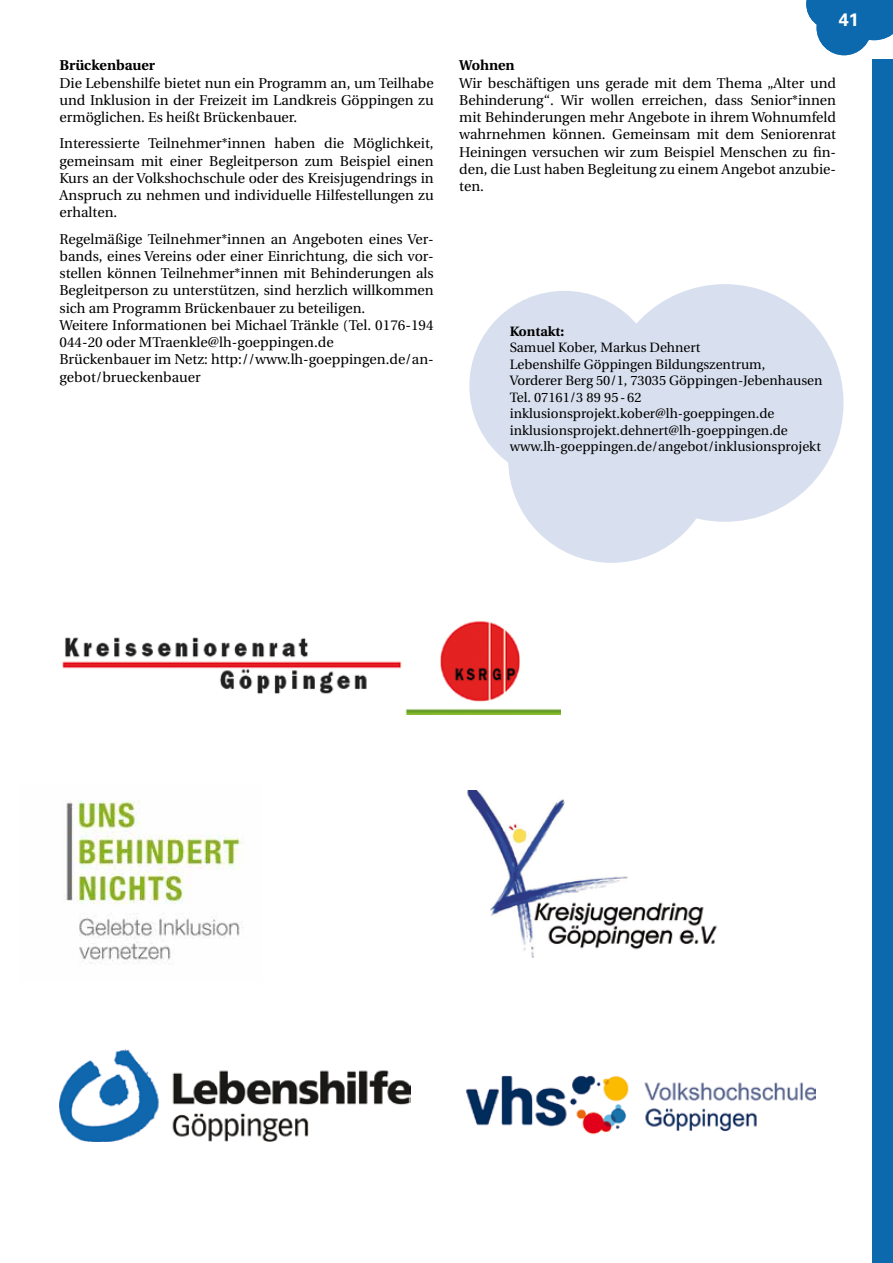
<style>
.page{position:relative;width:893px;height:1263px;background:#fff}
.page>*{position:absolute;margin:0;border:0;box-sizing:border-box;transform-origin:0 0}
.t1{font:700 18px "Univers";color:#fff}
.t2{font:14.25px/17.2px "Utopia";color:#000;text-align:justify}
.t3{font:700 14.25px "Utopia";color:#000}
.t4{font:13.5px/16.5px "Utopia";color:#000}
.t5{font:700 13.5px "Utopia";color:#000}
</style>
<div class="page">
<div style="left:872px;top:60px;width:21px;height:1203px;background:#0c69ae"></div>
<div style="left:817px;top:0;width:54px;height:55px;background:#0c69ae;border-radius:50%"></div>
<svg style="left:806px;top:0;width:87px;height:40px"></svg>
<div style="left:606px;top:284px;width:237px;height:238px;background:#d8dfee;border-radius:50%"></div>
<div style="left:508px;top:356px;width:207px;height:207px;background:#d8dfee;border-radius:50%"></div>
<div style="left:469px;top:291px;width:190px;height:190px;background:#d8dfee;border-radius:50%"></div>
<img style="left:66px;top:800px;width:178px;height:165px">
<img style="left:62px;top:621px;width:499px;height:94px">
<img style="left:60px;top:1049px;width:350px;height:93px">
<img style="left:466px;top:1075px;width:349px;height:60px">
<img style="left:467px;top:791px;width:250px;height:166px">
<p class="t3" style="left:60px;top:57px;width:97px">Brückenbauer</p>
<p class="t2" style="left:60px;top:74px;width:376px">Die Lebenshilfe bietet nun ein Programm an, um Teilhabe und Inklusion in der Freizeit im Landkreis Göppingen zu ermöglichen. Es heißt Brückenbauer.</p>
<p class="t2" style="left:60px;top:135px;width:376px">Interessierte Teilnehmer*innen haben die Möglichkeit, gemeinsam mit einer Begleitperson zum Beispiel einen Kurs an der Volkshochschule oder des Kreisjugendrings in Anspruch zu nehmen und individuelle Hilfestellungen zu erhalten.</p>
<p class="t2" style="left:60px;top:230px;width:376px;text-align:left">Regelmäßige Teilnehmer*innen an Angeboten eines Ver&shy;bands, eines Vereins oder einer Einrichtung, die sich vor&shy;stellen können Teilnehmer*innen mit Behinderungen als Begleitperson zu unterstützen, sind herzlich willkommen sich am Programm Brückenbauer zu beteiligen.<br>Weitere Informationen bei Michael Tränkle (Tel. 0176-194<br>044-20 oder MTraenkle@lh-goeppingen.de<br>Brückenbauer im Netz: http://www.lh-goeppingen.de/an&shy;gebot/brueckenbauer</p>
<p class="t1" style="left:839px;top:9px;width:22px">41 1</p>
<p class="t3" style="left:459px;top:57px;width:57px">Wohnen</p>
<p class="t2" style="left:459px;top:74px;width:378px">Wir beschäftigen uns gerade mit dem Thema „Alter und Behinderung“. Wir wollen erreichen, dass Senior*innen mit Behinderungen mehr Angebote in ihrem Wohnumfeld wahrnehmen können. Gemeinsam mit dem Seniorenrat Heiningen versuchen wir zum Beispiel Menschen zu fin&shy;den, die Lust haben Begleitung zu einem Angebot anzubie&shy;ten.</p>
<p class="t5" style="left:510px;top:323px;width:56px">Kontakt:</p>
<p class="t4" style="left:510px;top:339px;width:314px">Samuel Kober, Markus Dehnert<br>Lebenshilfe Göppingen Bildungszentrum,<br>Vorderer Berg 50/1, 73035 Göppingen-Jebenhausen Tel. 07161/3 89 95-62 inklusionsprojekt.kober@lh-goeppingen.de inklusionsprojekt.dehnert@lh-goeppingen.de www.lh-goeppingen.de/angebot/inklusionsprojekt</p>
</div>
